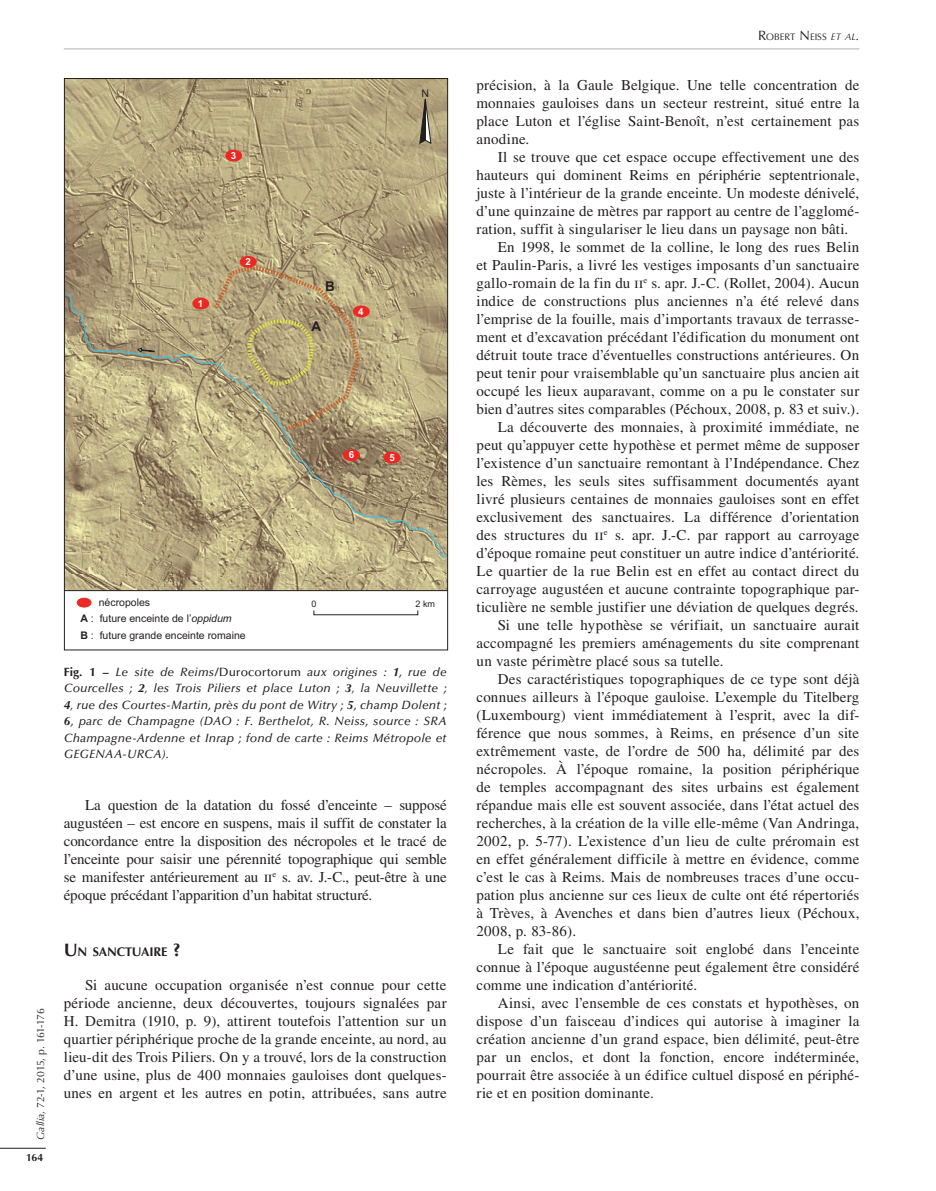
<style>
.page{position:relative;width:936px;height:1191px;background:#fff}
.page>*{position:absolute;margin:0;border:0;box-sizing:border-box;transform-origin:0 0}
.Normal_e{font:15px/18px "Times";letter-spacing:.01em;color:#231f20;text-align:justify}
.t1{font:700 13.5px "Arial";color:#231f20}
.Titre_3{font:700 12.6px "Optima LT Std";letter-spacing:-.015em;color:#231f20}
._5_Légendes__tx{font:italic 500 12px/16.5px "Optima LT Std";letter-spacing:.015em;color:#231f20;text-align:justify}
.t2{font:10.5px/16.6px "Arial";color:#231f20}
.t3{font:10.5px "Optima LT Std";letter-spacing:-.05em;color:#231f20}
.t4{font:700 10.5px "Optima LT Std";color:#231f20}
.t5{font:700 9.75px "Arial";color:#fff}
.t6{font:9.45px "Optima LT Std";letter-spacing:-.005em;color:#231f20}
.t7{font:9px "Arial";color:#231f20}
.s1{font-style:italic}
.s2{font-weight:700}
.s3{font-weight:700;font-style:normal}
.s4{font-style:normal}
.s5{font-weight:400;font-style:normal}
.s6{font-family:"Times Roman SC"}
.s7{font-size:18px}
.s8{font-size:13.5px}
.s9{font-style:italic;font-size:13.5px}
</style>
<div class="page">
<hr style="left:0;top:1147px;width:46px;height:1px;background:#231f20">
<hr style="left:64px;top:49px;width:795px;height:1px;background:#b2b3b7">
<img style="left:66px;top:80px;width:380px;height:510px">
<svg style="left:66px;top:292px;width:380px;height:265px;background:#b5a880"></svg>
<svg style="left:211px;top:264px;width:150px;height:169px;background:#b2a179"></svg>
<div style="left:227px;top:151px;width:13px;height:9px;background:#ed2722;border-radius:50%"></div>
<div style="left:225px;top:150px;width:17px;height:11px;border:3px solid #ed2722;border-radius:50%"></div>
<div style="left:194px;top:299px;width:14px;height:9px;background:#ed2722;border-radius:50%"></div>
<div style="left:192px;top:298px;width:17px;height:11px;border:3px solid #ed2722;border-radius:50%"></div>
<div style="left:241px;top:257px;width:14px;height:9px;background:#ed2722;border-radius:50%"></div>
<div style="left:240px;top:256px;width:16px;height:12px;border:3px solid #ed2722;border-radius:50%"></div>
<div style="left:354px;top:307px;width:14px;height:9px;background:#ed2722;border-radius:50%"></div>
<div style="left:353px;top:305px;width:17px;height:12px;border:3px solid #ed2722;border-radius:50%"></div>
<div style="left:385px;top:453px;width:14px;height:9px;background:#ed2722;border-radius:50%"></div>
<div style="left:383px;top:452px;width:17px;height:11px;border:3px solid #ed2722;border-radius:50%"></div>
<div style="left:344px;top:451px;width:14px;height:8px;background:#ed2722;border-radius:50%"></div>
<div style="left:343px;top:449px;width:17px;height:12px;border:3px solid #ed2722;border-radius:50%"></div>
<div style="left:77px;top:598px;width:14px;height:9px;background:#ed2722;border-radius:50%"></div>
<div style="left:77px;top:598px;width:14px;height:9px;border:1px solid #ed2722;border-radius:50%"></div>
<svg style="left:137px;top:347px;width:18px;height:6px"></svg>
<svg style="left:419px;top:93px;width:12px;height:51px"></svg>
<hr style="left:64px;top:590px;width:383px;height:1px;background:#231f20">
<p class="t5" style="left:231px;top:149px;width:7px">3</p>
<p class="t5" style="left:198px;top:297px;width:7px">1</p>
<p class="t5" style="left:245px;top:255px;width:7px">2</p>
<p class="t2" style="left:421px;top:85px;width:9px">N</p>
<p class="t1" style="left:325px;top:277px;width:11px">B</p>
<p class="t1" style="left:311px;top:318px;width:11px">A</p>
<p class="t5" style="left:358px;top:305px;width:7px">4</p>
<p class="t5" style="left:349px;top:448px;width:7px">6</p>
<p class="t5" style="left:389px;top:451px;width:7px">5</p>
<p class="t3" style="left:34px;top:1140px;width:133px;rotate:-90deg"><span class="s1">Gallia</span>, 72-1, 2015, p. 161-176</p>
<p class="t4" style="left:26px;top:1151px;width:19px">164</p>
<p class="t2" style="left:80px;top:593px;width:167px;text-indent:18px">nécropoles<br><span class="s2">A</span> : future enceinte de l’<span class="s1">oppidum<br></span><span class="s2">B</span> : future grande enceinte romaine</p>
<p class="t7" style="left:311px;top:598px;width:7px">0</p>
<p class="t7" style="left:415px;top:598px;width:21px">2 km</p>
<p class="_5_Légendes__tx" style="left:64px;top:663px;width:384px"><span class="s3">Fig. 1 –</span> Le site de Reims<span class="s3">/</span><span class="s4">Durocortorum</span> aux origines : <span class="s2">1</span>, rue de Courcelles ; <span class="s2">2</span><span class="s5">,</span> les Trois Piliers et place Luton ; <span class="s2">3</span><span class="s5">,</span> la Neuvillette ; <span class="s2">4</span><span class="s5">,</span> rue des Courtes-Martin, près du pont de Witry ; <span class="s2">5</span>, champ Dolent ; <span class="s2">6</span>, parc de Champagne (DAO : F. Berthelot, R. Neiss, source : SRA Champagne-Ardenne et Inrap ; fond de carte : Reims Métropole et GEGENAA-URCA).</p>
<p class="Normal_e" style="left:64px;top:796px;width:384px;text-indent:21px">La question de la datation du fossé d’enceinte – supposé augustéen – est encore en suspens, mais il suffit de constater la concordance entre la disposition des nécropoles et le tracé de l’enceinte pour saisir une pérennité topographique qui semble se manifester antérieurement au <span class="s6">ii</span><sup>e</sup> s. av. J.-C., peut-être à une époque précédant l’apparition d’un habitat structuré.</p>
<p class="Titre_3" style="left:64px;top:944px;width:118px"><span class="s7">U</span>N SANCTUAIRE <span class="s7">?</span></p>
<p class="Normal_e" style="left:64px;top:976px;width:384px;text-indent:21px">Si aucune occupation organisée n’est connue pour cette période ancienne, deux découvertes, toujours signalées par H. Demitra (1910, p. 9), attirent toutefois l’attention sur un quartier périphérique proche de la grande enceinte, au nord, au lieu-dit des Trois Piliers. On y a trouvé, lors de la construction d’une usine, plus de 400 monnaies gauloises dont quelques&shy;unes en argent et les autres en potin, attribuées, sans autre</p>
<p class="t6" style="left:758px;top:31px;width:103px"><span class="s8">R</span>OBERT <span class="s8">N</span>EISS <span class="s1">et al</span><span class="s9">.</span></p>
<p class="Normal_e" style="left:476px;top:76px;width:384px">précision, à la Gaule Belgique. Une telle concentration de monnaies gauloises dans un secteur restreint, situé entre la place Luton et l’église Saint-Benoît, n’est certainement pas anodine.</p>
<p class="Normal_e" style="left:476px;top:148px;width:384px;text-indent:21px">Il se trouve que cet espace occupe effectivement une des hauteurs qui dominent Reims en périphérie septentrionale, juste à l’intérieur de la grande enceinte. Un modeste dénivelé, d’une quinzaine de mètres par rapport au centre de l’agglomé&shy;ration, suffit à singulariser le lieu dans un paysage non bâti.</p>
<p class="Normal_e" style="left:476px;top:238px;width:384px;text-indent:21px">En 1998, le sommet de la colline, le long des rues Belin et Paulin-Paris, a livré les vestiges imposants d’un sanctuaire gallo-romain de la fin du <span class="s6">ii</span><sup>e</sup> s. apr. J.-C. (Rollet, 2004). Aucun indice de constructions plus anciennes n’a été relevé dans l’emprise de la fouille, mais d’importants travaux de terrasse&shy;ment et d’excavation précédant l’édification du monument ont détruit toute trace d’éventuelles constructions antérieures. On peut tenir pour vraisemblable qu’un sanctuaire plus ancien ait occupé les lieux auparavant, comme on a pu le constater sur bien d’autres sites comparables (Péchoux, 2008, p. 83 et suiv.).</p>
<p class="Normal_e" style="left:476px;top:418px;width:384px;text-indent:21px">La découverte des monnaies, à proximité immédiate, ne peut qu’appuyer cette hypothèse et permet même de supposer l’existence d’un sanctuaire remontant à l’Indépendance. Chez les Rèmes, les seuls sites suffisamment documentés ayant livré plusieurs centaines de monnaies gauloises sont en effet exclusivement des sanctuaires. La différence d’orientation des structures du <span class="s6">ii</span><sup>e</sup> s. apr. J.-C. par rapport au carroyage d’époque romaine peut constituer un autre indice d’antériorité.<br>Le quartier de la rue Belin est en effet au contact direct du carroyage augustéen et aucune contrainte topographique par&shy;ticulière ne semble justifier une déviation de quelques degrés.</p>
<p class="Normal_e" style="left:476px;top:616px;width:384px;text-indent:21px">Si une telle hypothèse se vérifiait, un sanctuaire aurait accompagné les premiers aménagements du site comprenant un vaste périmètre placé sous sa tutelle.</p>
<p class="Normal_e" style="left:476px;top:670px;width:384px;text-indent:21px">Des caractéristiques topographiques de ce type sont déjà connues ailleurs à l’époque gauloise. L’exemple du Titelberg (Luxembourg) vient immédiatement à l’esprit, avec la dif&shy;férence que nous sommes, à Reims, en présence d’un site extrêmement vaste, de l’ordre de 500 ha, délimité par des nécropoles. À l’époque romaine, la position périphérique de temples accompagnant des sites urbains est également répandue mais elle est souvent associée, dans l’état actuel des recherches, à la création de la ville elle-même (Van Andringa, 2002, p. 5-77). L’existence d’un lieu de culte préromain est en effet généralement difficile à mettre en évidence, comme c’est le cas à Reims. Mais de nombreuses traces d’une occu&shy;pation plus ancienne sur ces lieux de culte ont été répertoriés à Trèves, à Avenches et dans bien d’autres lieux (Péchoux, 2008, p. 83-86).</p>
<p class="Normal_e" style="left:476px;top:940px;width:384px;text-indent:21px">Le fait que le sanctuaire soit englobé dans l’enceinte connue à l’époque augustéenne peut également être considéré comme une indication d’antériorité.</p>
<p class="Normal_e" style="left:476px;top:994px;width:384px;text-indent:21px">Ainsi, avec l’ensemble de ces constats et hypothèses, on dispose d’un faisceau d’indices qui autorise à imaginer la création ancienne d’un grand espace, bien délimité, peut-être par un enclos, et dont la fonction, encore indéterminée, pourrait être associée à un édifice cultuel disposé en périphé&shy;rie et en position dominante.</p>
</div>
